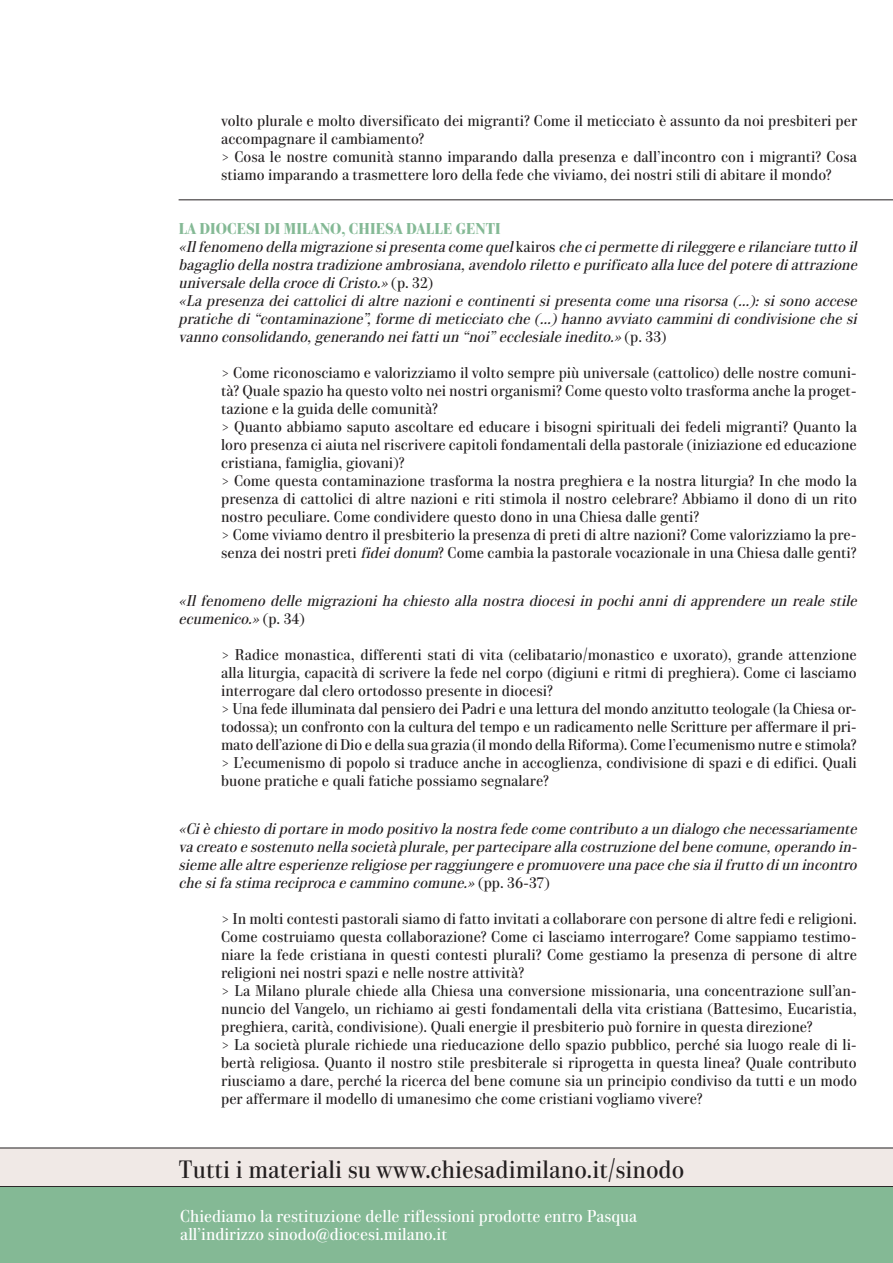
<style>
.page{position:relative;width:893px;height:1263px;background:#fff}
.page>*{position:absolute;margin:0;border:0;box-sizing:border-box;transform-origin:0 0}
.t1{font:24px "Parmigiano Text Std Reg";color:#231f20}
.Txt_libretto{font:16.5px/18px "Parmigiano Text Std Reg";color:#fff}
.No_Spacing{font:15px/18px "Parmigiano Text Std Reg";color:#231f20;text-align:justify}
.t2{font:italic 15px/18px "Parmigiano Text Std Reg";color:#231f20;text-align:justify}
._00_titoletto{font:900 15px "Parmigiano Text Std";letter-spacing:.01em;color:#84b995}
.s1{font-style:normal}
.s2{font-style:italic}
</style>
<div class="page">
<div style="left:0;top:1187px;width:893px;height:76px;background:#84b995"></div>
<hr style="left:0;top:1186px;width:893px;height:1px;background:#231f20">
<div style="left:0;top:1149px;width:893px;height:37px;background:#f0e9e6"></div>
<hr style="left:0;top:1148px;width:893px;height:1px;background:#231f20">
<hr style="left:179px;top:200px;width:714px;height:1px;background:#231f20">
<p class="No_Spacing" style="left:221px;top:112px;width:638px">volto plurale e molto diversificato dei migranti? Come il meticciato è assunto da noi presbiteri per accompagnare il cambiamento?</p>
<p class="No_Spacing" style="left:221px;top:148px;width:638px">&gt; Cosa le nostre comunità stanno imparando dalla presenza e dall’incontro con i migranti? Cosa stiamo imparando a trasmettere loro della fede che viviamo, dei nostri stili di abitare il mondo?</p>
<p class="_00_titoletto" style="left:179px;top:218px;width:324px">LA DIOCESI DI MILANO, CHIESA DALLE GENTI</p>
<p class="t2" style="left:179px;top:238px;width:684px">«Ilfenomeno dellamigrazionesipresentacomequel<span class="s1">k a i r o s</span> checipermettedirileggereerilanciaretutto il bagaglio dellanostratradizioneambrosiana,avendolo riletto epurificato allalucedelpoterediattrazione universaledellacrocediCristo.»<span class="s1">( p . 3 2 )</span></p>
<p class="t2" style="left:179px;top:292px;width:684px">«Lapresenzadei cattolici di altre nazioni e continenti si presentacome unarisorsa(…): si sono accese pratichedi“contaminazione”,formedimeticciato che(…)hanno avviato camminidicondivisionechesi vanno consolidando,generando neifattiun “noi”ecclesialeinedito.»<span class="s1">( p . 3 3 )</span></p>
<p class="No_Spacing" style="left:221px;top:364px;width:637px">&gt; Come riconosciamo e valorizziamo il volto sempre più universale (cattolico) delle nostre comuni&shy;tà? Quale spazio ha questo volto nei nostri organismi? Come questo volto trasforma anche la proget&shy;tazione e la guida delle comunità?</p>
<p class="No_Spacing" style="left:221px;top:418px;width:637px">&gt; Quanto abbiamo saputo ascoltare ed educare i bisogni spirituali dei fedeli migranti? Quanto la loro presenza ci aiuta nel riscrivere capitoli fondamentali della pastorale (iniziazione ed educazione cristiana, famiglia, giovani)?</p>
<p class="No_Spacing" style="left:221px;top:472px;width:637px">&gt; Come questa contaminazione trasforma la nostra preghiera e la nostra liturgia? In che modo la presenza di cattolici di altre nazioni e riti stimola il nostro celebrare? Abbiamo il dono di un rito nostro peculiare. Come condividere questo dono in una Chiesa dalle genti?</p>
<p class="No_Spacing" style="left:221px;top:526px;width:637px">&gt; Come viviamo dentro il presbiterio la presenza di preti di altre nazioni? Come valorizziamo la pre&shy;senza dei nostri preti <span class="s2">fideidonum</span>? Come cambia la pastorale vocazionale in una Chiesa dalle genti?</p>
<p class="t2" style="left:179px;top:592px;width:684px">«Il fenomeno delle migrazioni ha chiesto alla nostra diocesi in pochi anni di apprendere un reale stile ecumenico.»<span class="s1">( p . 3 4 )</span></p>
<p class="No_Spacing" style="left:221px;top:646px;width:637px">&gt; Radice monastica, differenti stati di vita (celibatario/monastico e uxorato), grande attenzione alla liturgia, capacità di scrivere la fede nel corpo (digiuni e ritmi di preghiera). Come ci lasciamo interrogare dal clero ortodosso presente in diocesi?</p>
<p class="No_Spacing" style="left:221px;top:700px;width:637px">&gt; Una fede illuminata dal pensiero dei Padri e una lettura del mondo anzitutto teologale (la Chiesa or&shy;todossa); un confronto con la cultura del tempo e un radicamento nelle Scritture per affermare il pri&shy;mato dell’azione di Dio e della sua grazia (il mondo della Riforma). Come l’ecumenismo nutre e stimola?</p>
<p class="No_Spacing" style="left:221px;top:754px;width:637px">&gt; L’ecumenismo di popolo si traduce anche in accoglienza, condivisione di spazi e di edifici. Quali buone pratiche e quali fatiche possiamo segnalare?</p>
<p class="t2" style="left:179px;top:820px;width:684px">«Cièchiesto diportarein modo positivo lanostrafedecomecontributo aun dialogo chenecessariamente vacreato esostenuto nellasocietàplurale,perpartecipareallacostruzionedelbenecomune,operando in&shy;siemeallealtreesperienzereligioseperraggiungereepromuovereunapacechesiailfrutto diun incontro chesifastimareciprocaecammino comune.»<span class="s1">( p p . 3 6 - 3 7 )</span></p>
<p class="No_Spacing" style="left:221px;top:910px;width:637px">&gt; In molti contesti pastorali siamo di fatto invitati a collaborare con persone di altre fedi e religioni.<br>Come costruiamo questa collaborazione? Come ci lasciamo interrogare? Come sappiamo testimo&shy;niare la fede cristiana in questi contesti plurali? Come gestiamo la presenza di persone di altre religioni nei nostri spazi e nelle nostre attività?</p>
<p class="No_Spacing" style="left:221px;top:982px;width:637px">&gt; La Milano plurale chiede alla Chiesa una conversione missionaria, una concentrazione sull’an&shy;nuncio del Vangelo, un richiamo ai gesti fondamentali della vita cristiana (Battesimo, Eucaristia, preghiera, carità, condivisione). Quali energie il presbiterio può fornire in questa direzione?</p>
<p class="No_Spacing" style="left:221px;top:1036px;width:637px">&gt; La società plurale richiede una rieducazione dello spazio pubblico, perché sia luogo reale di li&shy;bertà religiosa. Quanto il nostro stile presbiterale si riprogetta in questa linea? Quale contributo riusciamo a dare, perché la ricerca del bene comune sia un principio condiviso da tutti e un modo per affermare il modello di umanesimo che come cristiani vogliamo vivere?</p>
<p class="t1" style="left:179px;top:1154px;width:507px">Tutti i materiali su www.chiesadimilano.it/sinodo</p>
<p class="Txt_libretto" style="left:180px;top:1207px;width:459px">Chiediamo la restituzione delle riflessioni prodotte entro Pasqua all’indirizzo sinodo@diocesi.milano.it</p>
</div>
